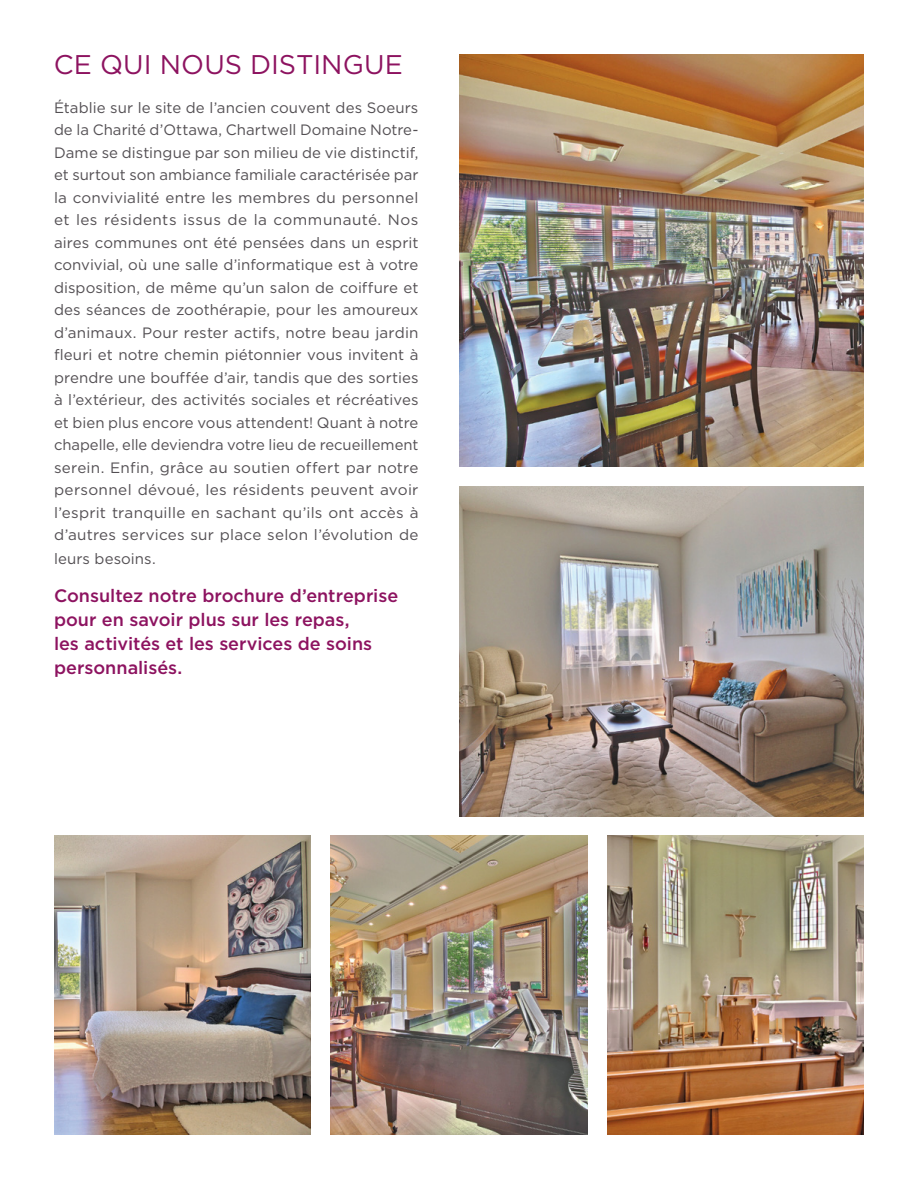
<style>
.page{position:relative;width:918px;height:1188px;background:#fff}
.page>*{position:absolute;margin:0;border:0;box-sizing:border-box;transform-origin:0 0}
.t1{font:27px "Gotham HTF";letter-spacing:.005em;color:#8d1360}
.t2{font:500 18px/24px "Gotham HTF";color:#8d1360}
.t3{font:15px/22.5px "Gotham HTF";letter-spacing:.015em;color:#534f53;text-align:justify}
</style>
<div class="page">
<img style="left:459px;top:54px;width:405px;height:413px">
<img style="left:608px;top:836px;width:256px;height:298px">
<img style="left:331px;top:836px;width:256px;height:298px">
<img style="left:54px;top:836px;width:256px;height:298px">
<img style="left:459px;top:486px;width:405px;height:330px">
<h1 class="t1" style="left:54px;top:50px;width:351px">CE QUI NOUS DISTINGUE</h1>
<p class="t3" style="left:54px;top:96px;width:366px">Établie sur le site de l’ancien couvent des Soeurs de la Charité d’Ottawa, Chartwell Domaine Notre-Dame se distingue par son milieu de vie distinctif, et surtout son ambiance familiale caractérisée par la convivialité entre les membres du personnel et les résidents issus de la communauté. Nos aires communes ont été pensées dans un esprit convivial, où une salle d’informatique est à votre disposition, de même qu’un salon de coiffure et des séances de zoothérapie, pour les amoureux d’animaux. Pour rester actifs, notre beau jardin fleuri et notre chemin piétonnier vous invitent à prendre une bouffée d’air, tandis que des sorties à l’extérieur, des activités sociales et récréatives et bien plus encore vous attendent! Quant à notre chapelle, elle deviendra votre lieu de recueillement serein. Enfin, grâce au soutien offert par notre personnel dévoué, les résidents peuvent avoir l’esprit tranquille en sachant qu’ils ont accès à d’autres services sur place selon l’évolution de</p>
<p class="t3" style="left:54px;top:548px;width:103px">leurs besoins.</p>
<p class="t2" style="left:54px;top:583px;width:346px">Consultez notre brochure d’entreprise pour en savoir plus sur les repas,<br>les activités et les services de soins personnalisés.</p>
</div>
